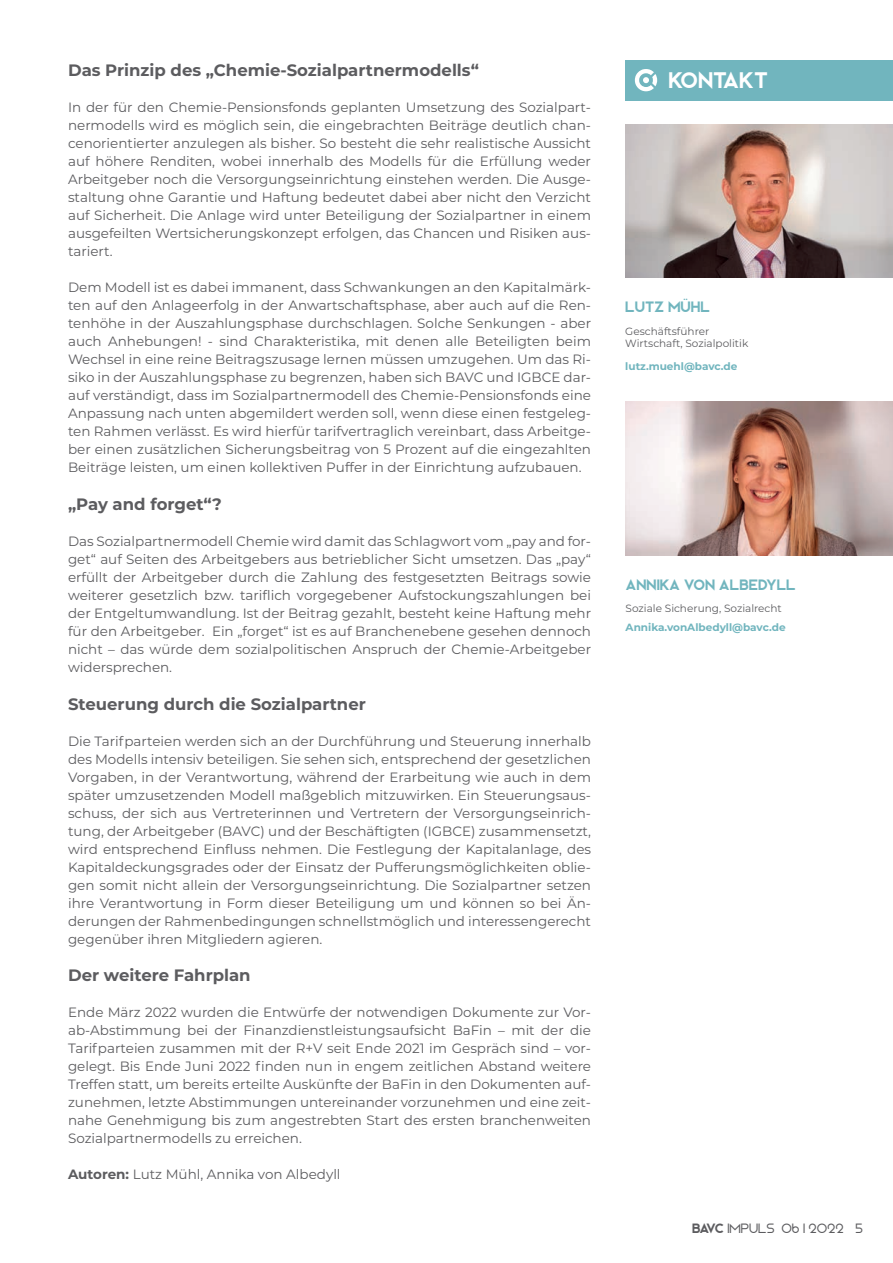
<style>
.page{position:relative;width:893px;height:1263px;background:#fff}
.page>*{position:absolute;margin:0;border:0;box-sizing:border-box;transform-origin:0 0}
.t1{font:22.5px "Bjorn";color:#fff}
.t2{font:700 16.5px "Montserrat";color:#5c5c5f}
.t3{font:15px "Bjorn";color:#71b5be}
.t4{font:13.5px/18px "Montserrat";color:#5c5c5f;text-align:justify}
.t5{font:300 13.5px "Bjorn";color:#5c5c5f}
.t6{font:10.5px/12.6px "Montserrat";color:#5c5c5f}
.t7{font:700 10.5px "Montserrat";color:#71b5be}
.s1{font-weight:700}
.s2{font-weight:400}
</style>
<div class="page">
<div style="left:625px;top:60px;width:268px;height:40px;background:#71b5be"></div>
<img style="left:625px;top:124px;width:268px;height:153px">
<svg style="left:635px;top:69px;width:22px;height:22px"></svg>
<img style="left:626px;top:402px;width:267px;height:153px">
<p class="t2" style="left:68px;top:58px;width:412px">Das Prinzip des „Chemie-Sozialpartnermodells“</p>
<p class="t4" style="left:68px;top:98px;width:525px">In der für den Chemie-Pensionsfonds geplanten Umsetzung des Sozialpart&shy;nermodells wird es möglich sein, die eingebrachten Beiträge deutlich chan&shy;cenorientierter anzulegen als bisher. So besteht die sehr realistische Aussicht auf höhere Renditen, wobei innerhalb des Modells für die Erfüllung weder Arbeitgeber noch die Versorgungseinrichtung einstehen werden. Die Ausge&shy;staltung ohne Garantie und Haftung bedeutet dabei aber nicht den Verzicht auf Sicherheit. Die Anlage wird unter Beteiligung der Sozialpartner in einem ausgefeilten Wertsicherungskonzept erfolgen, das Chancen und Risiken aus&shy;tariert.</p>
<p class="t4" style="left:68px;top:278px;width:525px">Dem Modell ist es dabei immanent, dass Schwankungen an den Kapitalmärk&shy;ten auf den Anlageerfolg in der Anwartschaftsphase, aber auch auf die Ren&shy;tenhöhe in der Auszahlungsphase durchschlagen. Solche Senkungen - aber auch Anhebungen! - sind Charakteristika, mit denen alle Beteiligten beim Wechsel in eine reine Beitragszusage lernen müssen umzugehen. Um das Ri&shy;siko in der Auszahlungsphase zu begrenzen, haben sich BAVC und IGBCE dar&shy;auf verständigt, dass im Sozialpartnermodell des Chemie-Pensionsfonds eine Anpassung nach unten abgemildert werden soll, wenn diese einen festgeleg&shy;ten Rahmen verlässt. Es wird hierfür tarifvertraglich vereinbart, dass Arbeitge&shy;ber einen zusätzlichen Sicherungsbeitrag von 5 Prozent auf die eingezahlten Beiträge leisten, um einen kollektiven Puffer in der Einrichtung aufzubauen.</p>
<p class="t2" style="left:68px;top:492px;width:155px">„Pay and forget“?</p>
<p class="t4" style="left:68px;top:531px;width:525px">Das Sozialpartnermodell Chemie wird damit das Schlagwort vom „pay and for&shy;get“ auf Seiten des Arbeitgebers aus betrieblicher Sicht umsetzen. Das „pay“ erfüllt der Arbeitgeber durch die Zahlung des festgesetzten Beitrags sowie weiterer gesetzlich bzw. tariflich vorgegebener Aufstockungszahlungen bei der Entgeltumwandlung. Ist der Beitrag gezahlt, besteht keine Haftung mehr für den Arbeitgeber. Ein „forget“ ist es auf Branchenebene gesehen dennoch nicht – das würde dem sozialpolitischen Anspruch der Chemie-Arbeitgeber widersprechen.</p>
<p class="t2" style="left:68px;top:692px;width:299px">Steuerung durch die Sozialpartner</p>
<p class="t4" style="left:68px;top:731px;width:525px">Die Tarifparteien werden sich an der Durchführung und Steuerung innerhalb des Modells intensiv beteiligen. Sie sehen sich, entsprechend der gesetzlichen Vorgaben, in der Verantwortung, während der Erarbeitung wie auch in dem später umzusetzenden Modell maßgeblich mitzuwirken. Ein Steuerungsaus&shy;schuss, der sich aus Vertreterinnen und Vertretern der Versorgungseinrich&shy;tung, der Arbeitgeber (BAVC) und der Beschäftigten (IGBCE) zusammensetzt, wird entsprechend Einfluss nehmen. Die Festlegung der Kapitalanlage, des Kapitaldeckungsgrades oder der Einsatz der Pufferungsmöglichkeiten oblie&shy;gen somit nicht allein der Versorgungseinrichtung. Die Sozialpartner setzen ihre Verantwortung in Form dieser Beteiligung um und können so bei Än&shy;derungen der Rahmenbedingungen schnellstmöglich und interessengerecht gegenüber ihren Mitgliedern agieren.</p>
<p class="t2" style="left:68px;top:964px;width:184px">Der weitere Fahrplan</p>
<p class="t4" style="left:68px;top:1003px;width:524px">Ende März 2022 wurden die Entwürfe der notwendigen Dokumente zur Vor&shy;ab-Abstimmung bei der Finanzdienstleistungsaufsicht BaFin – mit der die Tarifparteien zusammen mit der R+V seit Ende 2021 im Gespräch sind – vor&shy;gelegt. Bis Ende Juni 2022 finden nun in engem zeitlichen Abstand weitere Treffen statt, um bereits erteilte Auskünfte der BaFin in den Dokumenten auf&shy;zunehmen, letzte Abstimmungen untereinander vorzunehmen und eine zeit&shy;nahe Genehmigung bis zum angestrebten Start des ersten branchenweiten Sozialpartnermodells zu erreichen.</p>
<p class="t4" style="left:68px;top:1165px;width:274px"><span class="s1">Autoren:</span> Lutz Mühl, Annika von Albedyll</p>
<h1 class="t1" style="left:668px;top:67px;width:101px">KONTAKT</h1>
<p class="t3" style="left:625px;top:298px;width:86px">LUTZ MÜHL</p>
<p class="t6" style="left:625px;top:324px;width:125px">Geschäftsführer<br>Wirtschaft, Sozialpolitik</p>
<p class="t7" style="left:625px;top:358px;width:114px">lutz.muehl@bavc.de</p>
<p class="t3" style="left:626px;top:575px;width:172px">ANNIKA VON ALBEDYLL</p>
<p class="t6" style="left:626px;top:602px;width:158px">Soziale Sicherung, Sozialrecht</p>
<p class="t7" style="left:626px;top:620px;width:162px">Annika.vonAlbedyll@bavc.de</p>
<p class="t5" style="left:692px;top:1220px;width:173px"><span class="s2">BAVC</span> IMPULS 06 I 2022 5</p>
</div>
